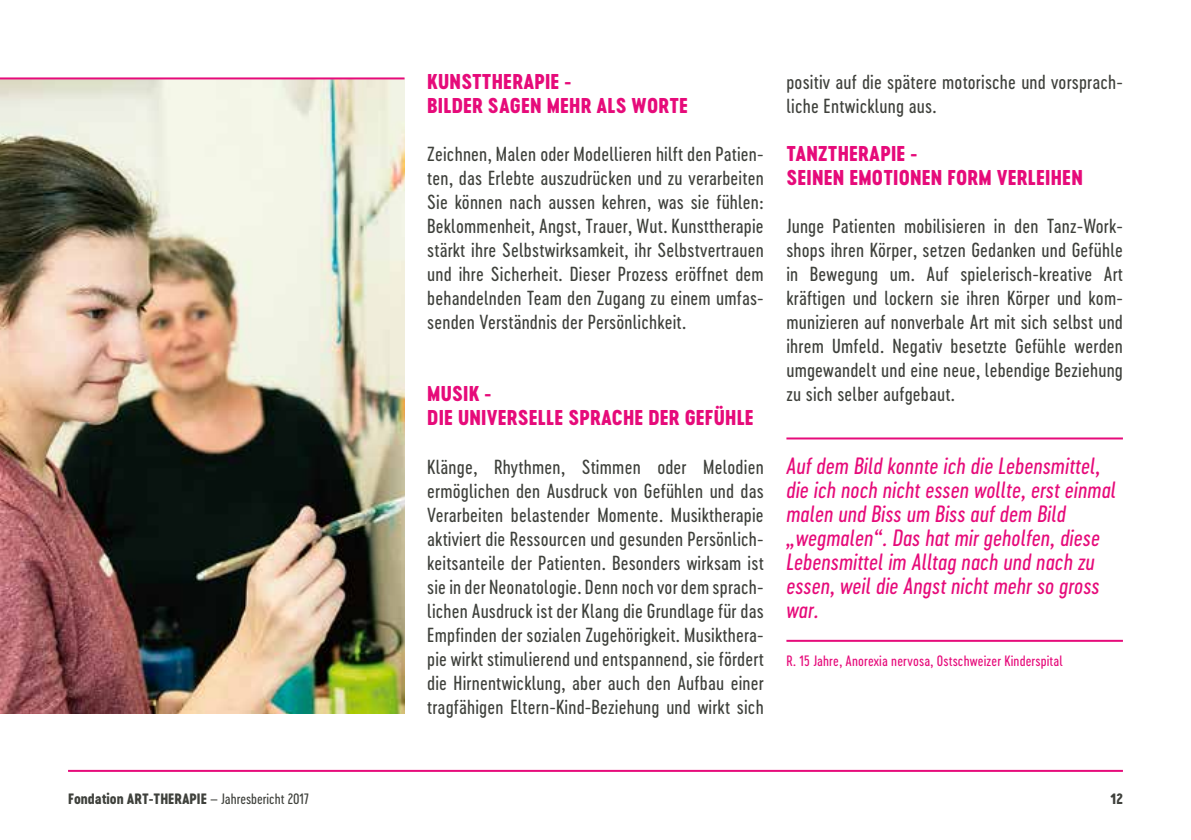
<style>
.page{position:relative;width:1191px;height:840px;background:#fff}
.page>*{position:absolute;margin:0;border:0;box-sizing:border-box;transform-origin:0 0}
.t1{font:italic 22px/24px "Cervo Neue Regular Neue";color:#e60b7a}
.t2{font:20px/24px "Cervo Neue Extra Bold Neue";letter-spacing:.01em;color:#e60b7a}
.t3{font:19px/24px "Cervo Neue Regular Neue";letter-spacing:.01em;color:#3f413c;text-align:justify}
.t4{font:14px "Cervo Neue Regular Neue";letter-spacing:.01em;color:#e60b7a}
.t5{font:14px "Cervo Neue Extra Bold Neue";color:#3f413c}
.s1{font-family:"Cervo Neue Regular Neue"}
</style>
<div class="page">
<hr style="left:68px;top:769px;width:1055px;height:2px;background:#e60b7a">
<hr style="left:786px;top:437px;width:337px;height:2px;background:#e60b7a">
<hr style="left:786px;top:639px;width:337px;height:2px;background:#e60b7a">
<img style="left:0;top:79px;width:404px;height:634px">
<hr style="left:0;top:77px;width:404px;height:2px;background:#e60b7a">
<p class="t2" style="left:427px;top:69px;width:262px">KUNSTTHERAPIE -<br>BILDER SAGEN MEHR ALS WORTE</p>
<p class="t3" style="left:427px;top:142px;width:338px">Zeichnen, Malen oder Modellieren hilft den Patien&shy;ten, das Erlebte auszudrücken und zu verarbeiten Sie können nach aussen kehren, was sie fühlen:<br>Beklommenheit, Angst, Trauer, Wut. Kunsttherapie stärkt ihre Selbstwirksamkeit, ihr Selbstvertrauen und ihre Sicherheit. Dieser Prozess eröffnet dem behandelnden Team den Zugang zu einem umfas&shy;senden Verständnis der Persönlichkeit.</p>
<p class="t2" style="left:427px;top:381px;width:328px">MUSIK -<br>DIE UNIVERSELLE SPRACHE DER GEFÜHLE</p>
<p class="t3" style="left:427px;top:454px;width:338px">Klänge, Rhythmen, Stimmen oder Melodien ermöglichen den Ausdruck von Gefühlen und das Verarbeiten belastender Momente. Musiktherapie aktiviert die Ressourcen und gesunden Persönlich&shy;keitsanteile der Patienten. Besonders wirksam ist sie in der Neonatologie. Denn noch vor dem sprach&shy;lichen Ausdruck ist der Klang die Grundlage für das Empfinden der sozialen Zugehörigkeit. Musikthera&shy;pie wirkt stimulierend und entspannend, sie fördert die Hirnentwicklung, aber auch den Aufbau einer tragfähigen Eltern-Kind-Beziehung und wirkt sich</p>
<p class="t3" style="left:786px;top:70px;width:338px">positiv auf die spätere motorische und vorsprach&shy;liche Entwicklung aus.</p>
<p class="t2" style="left:786px;top:141px;width:298px">TANZTHERAPIE -<br>SEINEN EMOTIONEN FORM VERLEIHEN</p>
<p class="t3" style="left:786px;top:214px;width:338px">Junge Patienten mobilisieren in den Tanz-Work&shy;shops ihren Körper, setzen Gedanken und Gefühle in Bewegung um. Auf spielerisch-kreative Art kräftigen und lockern sie ihren Körper und kom&shy;munizieren auf nonverbale Art mit sich selbst und ihrem Umfeld. Negativ besetzte Gefühle werden umgewandelt und eine neue, lebendige Beziehung zu sich selber aufgebaut.</p>
<p class="t1" style="left:786px;top:453px;width:331px">Auf dem Bild konnte ich die Lebensmittel, die ich noch nicht essen wollte, erst einmal malen und Biss um Biss auf dem Bild „wegmalen“. Das hat mir geholfen, diese Lebensmittel im Alltag nach und nach zu essen, weil die Angst nicht mehr so gross war.</p>
<p class="t4" style="left:786px;top:651px;width:278px">R. 15 Jahre, Anorexia nervosa, Ostschweizer Kinderspital</p>
<p class="t5" style="left:68px;top:788px;width:242px">Fondation ART-THERAPIE <span class="s1">– Jahresbericht 2017</span></p>
<p class="t5" style="left:1110px;top:788px;width:14px">12</p>
</div>
